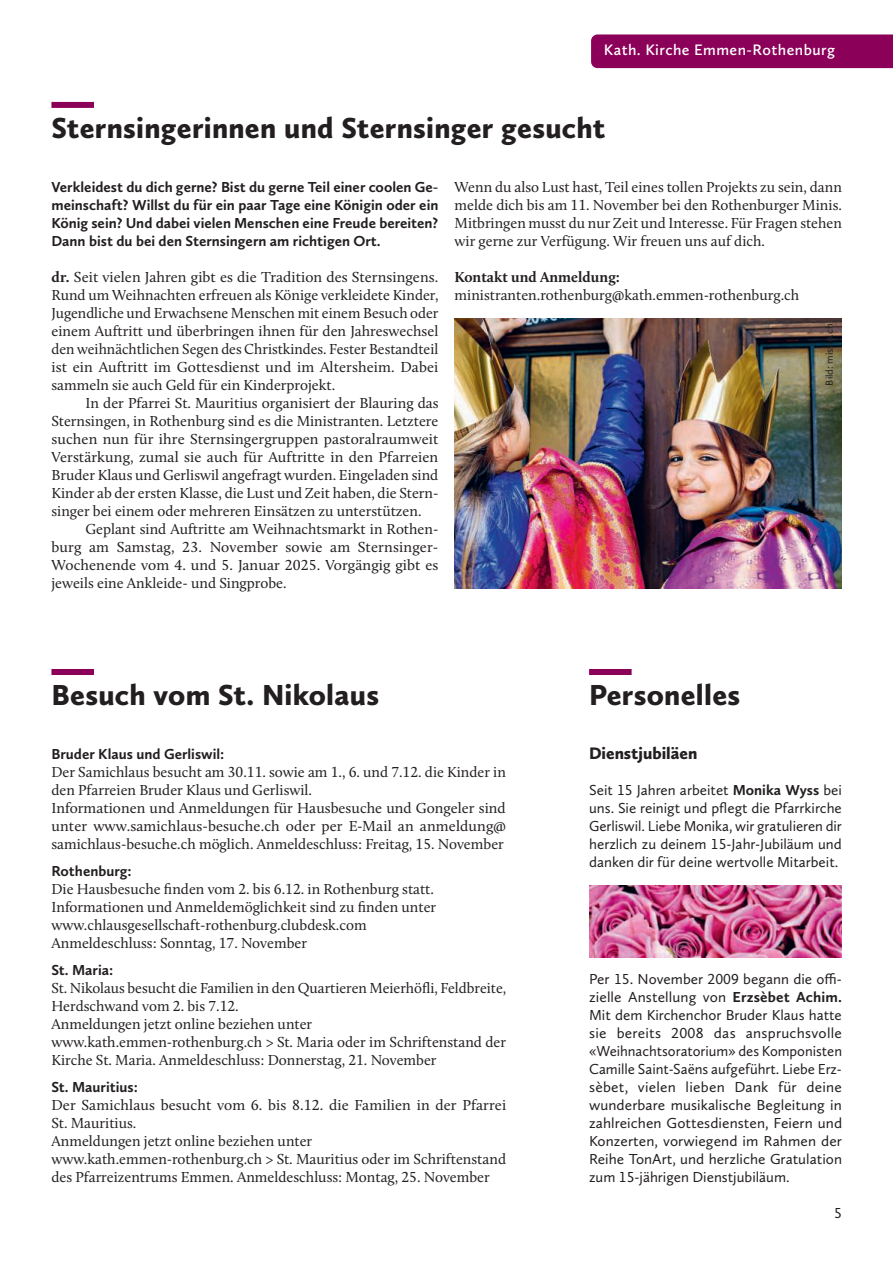
<style>
.page{position:relative;width:893px;height:1263px;background:#fff}
.page>*{position:absolute;margin:0;border:0;box-sizing:border-box;transform-origin:0 0}
.t1{font:900 30px "Calluna Sans";letter-spacing:.01em;color:#231f20}
.t2{font:900 17.25px "Calluna Sans";color:#231f20}
.t3{font:600 15.75px "Calluna Sans";letter-spacing:.03em;color:#fff}
.t4{font:15px/18px "Calluna";color:#231f20;text-align:justify}
.t5{font:15px/18px "Calluna Sans";color:#231f20;text-align:justify}
.t6{font:700 15px/18px "Calluna Sans";color:#231f20;text-align:justify}
.t7{font:700 15px "Calluna";color:#231f20}
.t8{font:10.5px "Calluna Sans";color:#231f20}
.s1{font-weight:700}
</style>
<div class="page">
<div style="left:51px;top:102px;width:43px;height:6px;background:#8b0159"></div>
<img style="left:455px;top:318px;width:387px;height:270px">
<div style="left:589px;top:669px;width:43px;height:6px;background:#8b0159"></div>
<div style="left:51px;top:669px;width:43px;height:6px;background:#8b0159"></div>
<img style="left:589px;top:885px;width:253px;height:72px">
<div style="left:591px;top:34px;width:302px;height:34px;background:#8b0159"></div>
<p class="t3" style="left:604px;top:40px;width:233px">Kath. Kirche Emmen-Rothenburg</p>
<h1 class="t1" style="left:51px;top:109px;width:555px">Sternsingerinnen und Sternsinger gesucht</h1>
<p class="t6" style="left:51px;top:178px;width:388px">Verkleidest du dich gerne? Bist du gerne Teil einer coolen Ge&shy;meinschaft? Willst du für ein paar Tage eine Königin oder ein König sein? Und dabei vielen Menschen eine Freude bereiten?<br>Dann bist du bei den Sternsingern am richtigen Ort.</p>
<p class="t4" style="left:51px;top:268px;width:389px"><span class="s1">dr.</span> Seit vielen Jahren gibt es die Tradition des Sternsingens.<br>Rund um Weihnachten erfreuen als Könige verkleidete Kinder, Jugendliche und Erwachsene Menschen mit einem Besuch oder einem Auftritt und überbringen ihnen für den Jahreswechsel den weihnächtlichen Segen des Christkindes. Fester Bestandteil ist ein Auftritt im Gottesdienst und im Altersheim. Dabei sammeln sie auch Geld für ein Kinderprojekt.</p>
<p class="t4" style="left:51px;top:394px;width:389px;text-indent:34px">In der Pfarrei St. Mauritius organisiert der Blauring das Sternsingen, in Rothenburg sind es die Ministranten. Letztere suchen nun für ihre Sternsingergruppen pastoralraumweit Verstärkung, zumal sie auch für Auftritte in den Pfarreien Bruder Klaus und Gerliswil angefragt wurden. Eingeladen sind Kinder ab der ersten Klasse, die Lust und Zeit haben, die Stern&shy;singer bei einem oder mehreren Einsätzen zu unterstützen.</p>
<p class="t4" style="left:51px;top:520px;width:388px;text-indent:34px">Geplant sind Auftritte am Weihnachtsmarkt in Rothen&shy;burg am Samstag, 23. November sowie am Sternsinger-Wochenende vom 4. und 5. Januar 2025. Vorgängig gibt es jeweils eine Ankleide- und Singprobe.</p>
<p class="t4" style="left:455px;top:178px;width:389px">Wenn du also Lust hast, Teil eines tollen Projekts zu sein, dann melde dich bis am 11. November bei den Rothenburger Minis.<br>Mitbringen musst du nur Zeit und Interesse. Für Fragen stehen wir gerne zur Verfügung. Wir freuen uns auf dich.</p>
<p class="t7" style="left:455px;top:268px;width:167px">Kontakt und Anmeldung:</p>
<p class="t4" style="left:455px;top:286px;width:346px">ministranten.rothenburg@kath.emmen-rothenburg.ch</p>
<p class="t8" style="left:823px;top:386px;width:63px;rotate:-90deg">Bild: missio.ch</p>
<h1 class="t1" style="left:51px;top:676px;width:329px">Besuch vom St. Nikolaus</h1>
<p class="t6" style="left:51px;top:745px;width:174px">Bruder Klaus und Gerliswil:</p>
<p class="t4" style="left:51px;top:763px;width:456px;text-align:left">Der Samichlaus besucht am 30.11. sowie am 1., 6. und 7.12. die Kinder in den Pfarreien Bruder Klaus und Gerliswil.<br>Informationen und Anmeldungen für Hausbesuche und Gongeler sind unter www.samichlaus-besuche.ch oder per E-Mail an anmeldung@ samichlaus-besuche.ch möglich. Anmeldeschluss: Freitag, 15. November</p>
<p class="t6" style="left:51px;top:862px;width:82px">Rothenburg:</p>
<p class="t4" style="left:51px;top:880px;width:386px;text-align:left">Die Hausbesuche finden vom 2. bis 6.12. in Rothenburg statt.<br>Informationen und Anmeldemöglichkeit sind zu finden unter www.chlausgesellschaft-rothenburg.clubdesk.com Anmeldeschluss: Sonntag, 17. November</p>
<p class="t6" style="left:51px;top:961px;width:63px">St. Maria:</p>
<p class="t4" style="left:51px;top:979px;width:456px;text-align:left">St. Nikolaus besucht die Familien in den Quartieren Meierhöfli, Feldbreite, Herdschwand vom 2. bis 7.12.<br>Anmeldungen jetzt online beziehen unter www.kath.emmen-rothenburg.ch &gt; St. Maria oder im Schriftenstand der Kirche St. Maria. Anmeldeschluss: Donnerstag, 21. November</p>
<p class="t6" style="left:51px;top:1078px;width:88px">St. Mauritius:</p>
<p class="t4" style="left:51px;top:1096px;width:456px;text-align:left">Der Samichlaus besucht vom 6. bis 8.12. die Familien in der Pfarrei St. Mauritius.<br>Anmeldungen jetzt online beziehen unter www.kath.emmen-rothenburg.ch &gt; St. Mauritius oder im Schriftenstand des Pfarreizentrums Emmen. Anmeldeschluss: Montag, 25. November</p>
<h1 class="t1" style="left:589px;top:676px;width:153px">Personelles</h1>
<p class="t2" style="left:589px;top:742px;width:110px">Dienstjubiläen</p>
<p class="t5" style="left:589px;top:781px;width:254px">Seit 15 Jahren arbeitet <span class="s1">Monika Wyss</span> bei uns. Sie reinigt und pflegt die Pfarrkirche Gerliswil. Liebe Monika, wir gratulieren dir herzlich zu deinem 15-Jahr-Jubiläum und danken dir für deine wertvolle Mitarbeit.</p>
<p class="t5" style="left:589px;top:970px;width:255px">Per 15. November 2009 begann die offi&shy;zielle Anstellung von <span class="s1">Erzsèbet Achim.<br></span>Mit dem Kirchenchor Bruder Klaus hatte sie bereits 2008 das anspruchsvolle «Weihnachtsoratorium» des Komponisten Camille Saint-Saëns aufgeführt. Liebe Erz&shy;sèbet, vielen lieben Dank für deine wunderbare musikalische Begleitung in zahlreichen Gottesdiensten, Feiern und Konzerten, vorwiegend im Rahmen der Reihe TonArt, und herzliche Gratulation zum 15-jährigen Dienstjubiläum.</p>
<p class="t5" style="left:834px;top:1204px;width:9px">5</p>
</div>
